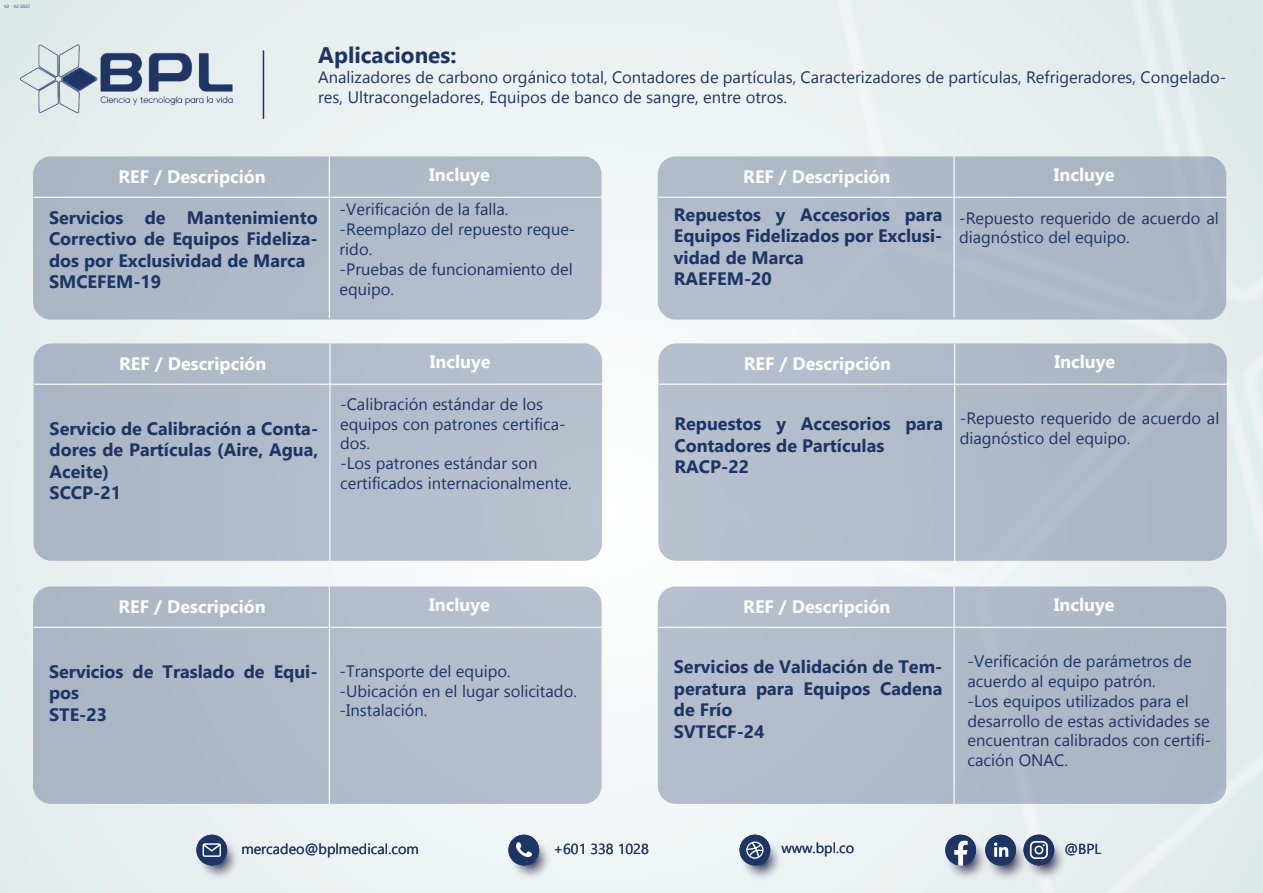
<style>
.page{position:relative;width:1263px;height:893px;background:#fff}
.page>*{position:absolute;margin:0;border:0;box-sizing:border-box;transform-origin:0 0}
.t1{font:700 22.5px "Gadugi";color:#1d3565}
.t2{font:700 18px/21.6px "Gadugi";color:#1d3565}
.t3{font:700 18px "Gadugi";color:#fff}
.t4{font:16.5px/19.8px "Gadugi";color:#1d3565}
.t5{font:14.4px "Gadugi";color:#1d3565}
.t6{font:4.5px "Gadugi";color:#2f328a}
</style>
<div class="page">
<div style="left:0;top:0;width:1263px;height:892px;background:#e9efef"></div>
<img style="left:493px;top:0;width:770px;height:892px">
<svg style="left:739px;top:837px;width:44px;height:44px"></svg>
<div style="left:739px;top:834px;width:31px;height:31px;background:#1d3565;border-radius:50%"></div>
<svg style="left:746px;top:841px;width:17px;height:17px"></svg>
<svg style="left:1023px;top:836px;width:44px;height:45px"></svg>
<div style="left:1023px;top:834px;width:31px;height:31px;background:#1d3565;border-radius:50%"></div>
<svg style="left:1030px;top:841px;width:18px;height:18px"></svg>
<svg style="left:943px;top:836px;width:46px;height:45px"></svg>
<svg style="left:945px;top:834px;width:31px;height:31px"></svg>
<svg style="left:983px;top:836px;width:46px;height:46px"></svg>
<div style="left:985px;top:834px;width:31px;height:31px;background:#1d3565;border-radius:50%"></div>
<svg style="left:994px;top:842px;width:14px;height:14px"></svg>
<svg style="left:508px;top:836px;width:44px;height:44px"></svg>
<div style="left:508px;top:834px;width:31px;height:31px;background:#1d3565;border-radius:50%"></div>
<svg style="left:196px;top:836px;width:44px;height:44px"></svg>
<div style="left:196px;top:834px;width:31px;height:31px;background:#1d3565;border-radius:50%"></div>
<svg style="left:203px;top:843px;width:18px;height:13px"></svg>
<svg style="left:516px;top:842px;width:16px;height:15px"></svg>
<hr style="left:263px;top:50px;width:1px;height:69px;background:#1d3565">
<img style="left:11px;top:9px;width:222px;height:105px">
<div style="left:33px;top:156px;width:568px;height:163px;background:#afbac8;border-radius:18px"></div>
<hr style="left:329px;top:156px;width:1px;height:162px;background:#fff">
<hr style="left:34px;top:197px;width:567px;height:1px;background:#fff">
<div style="left:658px;top:156px;width:568px;height:163px;background:#afbac8;border-radius:18px"></div>
<hr style="left:953px;top:156px;width:2px;height:162px;background:#fff">
<hr style="left:658px;top:197px;width:568px;height:1px;background:#fff">
<div style="left:34px;top:343px;width:568px;height:218px;background:#b2bcca;border-radius:18px"></div>
<hr style="left:329px;top:343px;width:1px;height:218px;background:#fff">
<hr style="left:34px;top:383px;width:568px;height:2px;background:#fff">
<div style="left:658px;top:343px;width:569px;height:218px;background:#b1bbc9;border-radius:18px"></div>
<hr style="left:954px;top:343px;width:1px;height:218px;background:#fff">
<hr style="left:659px;top:383px;width:568px;height:2px;background:#fff">
<div style="left:33px;top:586px;width:568px;height:217px;background:#b0bbc9;border-radius:18px"></div>
<hr style="left:329px;top:586px;width:1px;height:217px;background:#fff">
<hr style="left:34px;top:626px;width:567px;height:2px;background:#fff">
<div style="left:658px;top:586px;width:568px;height:217px;background:#afbac8;border-radius:18px"></div>
<hr style="left:953px;top:586px;width:2px;height:217px;background:#fff">
<hr style="left:658px;top:626px;width:568px;height:2px;background:#fff">
<p class="t6" style="left:4px;top:4px;width:27px">V2 - 02-2023</p>
<h1 class="t1" style="left:318px;top:41px;width:140px">Aplicaciones:</h1>
<p class="t4" style="left:318px;top:67px;width:910px">Analizadores de carbono orgánico total, Contadores de partículas, Caracterizadores de partículas, Refrigeradores, Congelado&shy;res, Ultracongeladores, Equipos de banco de sangre, entre otros.</p>
<p class="t3" style="left:119px;top:165px;width:149px">REF / Descripción</p>
<p class="t3" style="left:429px;top:163px;width:62px">Incluye</p>
<p class="t4" style="left:340px;top:199px;width:238px">-Verificación de la falla. -Reemplazo del repuesto reque&shy;rido.<br>-Pruebas de funcionamiento del equipo.</p>
<p class="t2" style="left:49px;top:206px;width:270px">Servicios de Mantenimiento<br>Correctivo de Equipos Fideliza&shy;dos por Exclusividad de Marca<br>SMCEFEM-19</p>
<p class="t3" style="left:119px;top:352px;width:149px">REF / Descripción</p>
<p class="t3" style="left:430px;top:350px;width:62px">Incluye</p>
<p class="t4" style="left:340px;top:394px;width:233px">-Calibración estándar de los equipos con patrones certifica&shy;dos.<br>-Los patrones estándar son certificados internacionalmente.</p>
<p class="t2" style="left:50px;top:417px;width:270px">Servicio de Calibración a Conta&shy;dores de Partículas (Aire, Agua,<br>Aceite)<br>SCCP-21</p>
<p class="t3" style="left:743px;top:165px;width:149px">REF / Descripción</p>
<p class="t3" style="left:1054px;top:163px;width:62px">Incluye</p>
<p class="t2" style="left:674px;top:203px;width:270px">Repuestos y Accesorios para<br>Equipos Fidelizados por Exclusi&shy;vidad de Marca<br>RAEFEM-20</p>
<p class="t4" style="left:959px;top:208px;width:261px">-Repuesto requerido de acuerdo al diagnóstico del equipo.</p>
<p class="t3" style="left:744px;top:352px;width:149px">REF / Descripción</p>
<p class="t3" style="left:1054px;top:350px;width:62px">Incluye</p>
<p class="t2" style="left:674px;top:413px;width:270px">Repuestos y Accesorios para<br>Contadores de Partículas<br>RACP-22</p>
<p class="t4" style="left:960px;top:408px;width:261px">-Repuesto requerido de acuerdo al diagnóstico del equipo.</p>
<p class="t3" style="left:119px;top:595px;width:149px">REF / Descripción</p>
<p class="t3" style="left:429px;top:593px;width:62px">Incluye</p>
<p class="t2" style="left:49px;top:660px;width:270px">Servicios de Traslado de Equi&shy;pos<br>STE-23</p>
<p class="t4" style="left:340px;top:661px;width:239px">-Transporte del equipo. -Ubicación en el lugar solicitado. -Instalación.</p>
<p class="t3" style="left:743px;top:595px;width:149px">REF / Descripción</p>
<p class="t3" style="left:1054px;top:593px;width:62px">Incluye</p>
<p class="t2" style="left:674px;top:655px;width:270px">Servicios de Validación de Tem&shy;peratura para Equipos Cadena de Frío<br>SVTECF-24</p>
<p class="t4" style="left:967px;top:651px;width:245px">-Verificación de parámetros de acuerdo al equipo patrón.<br>-Los equipos utilizados para el desarrollo de estas actividades se encuentran calibrados con certifi&shy;cación ONAC.</p>
<p class="t5" style="left:241px;top:839px;width:179px">mercadeo@bplmedical.com</p>
<p class="t5" style="left:553px;top:839px;width:97px">+601 338 1028</p>
<p class="t5" style="left:781px;top:839px;width:75px">www.bpl.co</p>
<p class="t5" style="left:1064px;top:840px;width:38px">@BPL</p>
</div>
